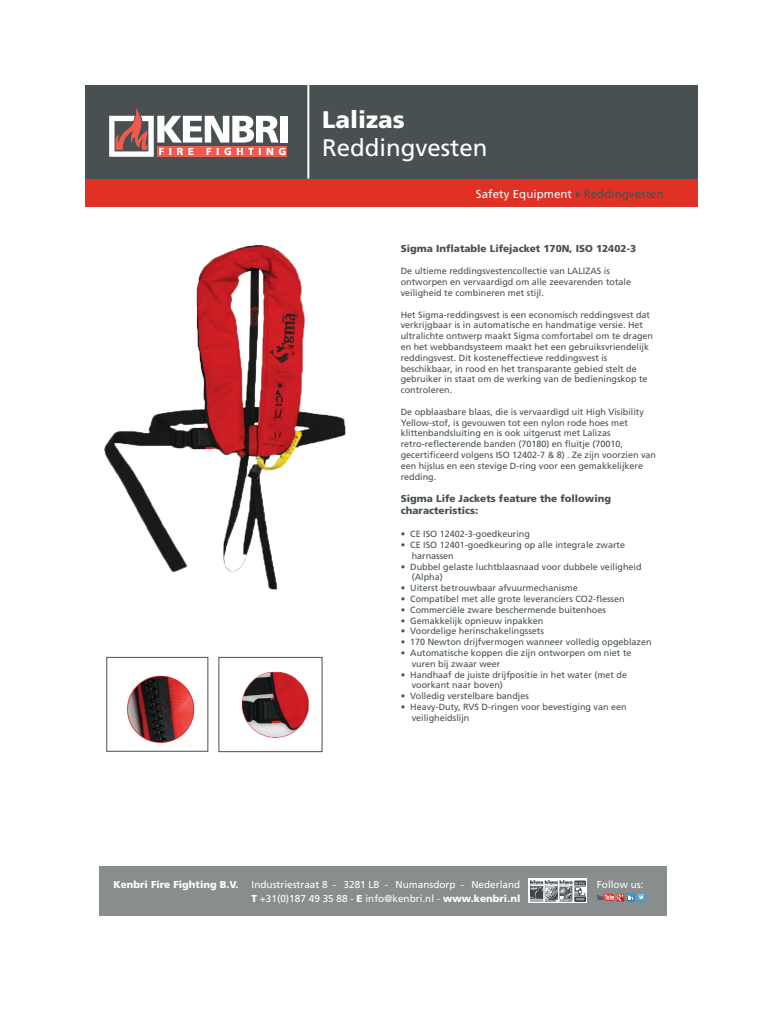
<style>
.page{position:relative;width:766px;height:1012px;background:#fff}
.page>*{position:absolute;margin:0;border:0;box-sizing:border-box;transform-origin:0 0}
.t1{font:24px "Frutiger";color:#fff}
.t2{font:900 24px "Frutiger";color:#fff}
.t3{font:11.5px "Frutiger";letter-spacing:.005em;color:#fff}
.t4{font:10px "Frutiger";color:#fff}
.t5{font:900 10px/12px "Frutiger";color:#485051}
.t6{font:900 10px "Frutiger";color:#fff}
.t7{font:9px/10.8px "Frutiger";color:#485051}
.s1{color:#485051}
.s2{font-weight:900}
</style>
<div class="page">
<div style="left:85px;top:179px;width:612px;height:28px;background:#e13124"></div>
<div style="left:85px;top:85px;width:612px;height:94px;background:#485051"></div>
<hr style="left:307px;top:85px;width:2px;height:94px;background:#fff">
<div style="left:99px;top:866px;width:567px;height:50px;background:#888d8e"></div>
<svg style="left:528px;top:879px;width:59px;height:24px"></svg>
<img style="left:530px;top:881px;width:55px;height:21px">
<svg style="left:597px;top:894px;width:47px;height:7px"></svg>
<div style="left:280px;top:116px;width:7px;height:27px;background:#fff"></div>
<svg style="left:285px;top:146px;width:2px;height:11px"></svg>
<svg style="left:109px;top:108px;width:176px;height:49px"></svg>
<img style="left:104px;top:245px;width:242px;height:345px">
<img style="left:126px;top:675px;width:69px;height:69px">
<div style="left:106px;top:657px;width:102px;height:95px;border:1px solid #485051"></div>
<img style="left:241px;top:671px;width:68px;height:67px">
<div style="left:218px;top:657px;width:104px;height:95px;border:1px solid #485051"></div>
<p class="t2" style="left:322px;top:105px;width:84px">Lalizas</p>
<p class="t1" style="left:322px;top:134px;width:167px">Reddingvesten</p>
<p class="t3" style="left:476px;top:188px;width:189px">Safety Equipment<span class="s1">✔Reddingvesten</span></p>
<p class="t5" style="left:400px;top:242px;width:237px">Sigma Inflatable Lifejacket 170N, ISO 12402-3</p>
<p class="t7" style="left:400px;top:266px;width:232px">De ultieme reddingsvestencollectie van LALIZAS is ontworpen en vervaardigd om alle zeevarenden totale veiligheid te combineren met stijl.</p>
<p class="t7" style="left:400px;top:309px;width:254px">Het Sigma-reddingsvest is een economisch reddingsvest dat verkrijgbaar is in automatische en handmatige versie. Het ultralichte ontwerp maakt Sigma comfortabel om te dragen en het webbandsysteem maakt het een gebruiksvriendelijk reddingsvest. Dit kosteneffectieve reddingsvest is beschikbaar, in rood en het transparante gebied stelt de gebruiker in staat om de werking van de bedieningskop te controleren.</p>
<p class="t7" style="left:400px;top:406px;width:257px">De opblaasbare blaas, die is vervaardigd uit High Visibility Yellow-stof, is gevouwen tot een nylon rode hoes met klittenbandsluiting en is ook uitgerust met Lalizas retro-reflecterende banden (70180) en fluitje (70010, gecertificeerd volgens ISO 12402-7 &amp; 8) . Ze zijn voorzien van een hijslus en een stevige D-ring voor een gemakkelijkere redding.</p>
<p class="t5" style="left:400px;top:493px;width:212px">Sigma Life Jackets feature the following characteristics:</p>
<p class="t7" style="left:400px;top:529px;width:131px">• CE ISO 12402-3-goedkeuring</p>
<p class="t7" style="left:411px;top:539px;width:215px;text-indent:-11px">• CE ISO 12401-goedkeuring op alle integrale zwarte harnassen</p>
<p class="t7" style="left:411px;top:561px;width:231px;text-indent:-11px">• Dubbel gelaste luchtblaasnaad voor dubbele veiligheid (Alpha)</p>
<p class="t7" style="left:400px;top:583px;width:179px">• Uiterst betrouwbaar afvuurmechanisme</p>
<p class="t7" style="left:400px;top:593px;width:225px">• Compatibel met alle grote leveranciers CO2-flessen</p>
<p class="t7" style="left:400px;top:604px;width:207px">• Commerciële zware beschermende buitenhoes</p>
<p class="t7" style="left:400px;top:615px;width:144px">• Gemakkelijk opnieuw inpakken</p>
<p class="t7" style="left:400px;top:626px;width:145px">• Voordelige herinschakelingssets</p>
<p class="t7" style="left:400px;top:637px;width:252px">• 170 Newton drijfvermogen wanneer volledig opgeblazen</p>
<p class="t7" style="left:411px;top:647px;width:221px;text-indent:-11px">• Automatische koppen die zijn ontworpen om niet te vuren bij zwaar weer</p>
<p class="t7" style="left:411px;top:669px;width:217px;text-indent:-11px">• Handhaaf de juiste drijfpositie in het water (met de voorkant naar boven)</p>
<p class="t7" style="left:400px;top:691px;width:130px">• Volledig verstelbare bandjes</p>
<p class="t7" style="left:411px;top:701px;width:216px;text-indent:-11px">• Heavy-Duty, RVS D-ringen voor bevestiging van een veiligheidslijn</p>
<p class="t6" style="left:113px;top:878px;width:127px">Kenbri Fire Fighting B.V.</p>
<p class="t4" style="left:251px;top:878px;width:270px">Industriestraat 8 - 3281 LB - Numansdorp - Nederland</p>
<p class="t4" style="left:596px;top:878px;width:48px">Follow us:</p>
<p class="t4" style="left:251px;top:892px;width:270px"><span class="s2">T</span> +31(0)187 49 35 88 - <span class="s2">E</span> info@kenbri.nl - <span class="s2">www.kenbri.nl</span></p>
</div>
